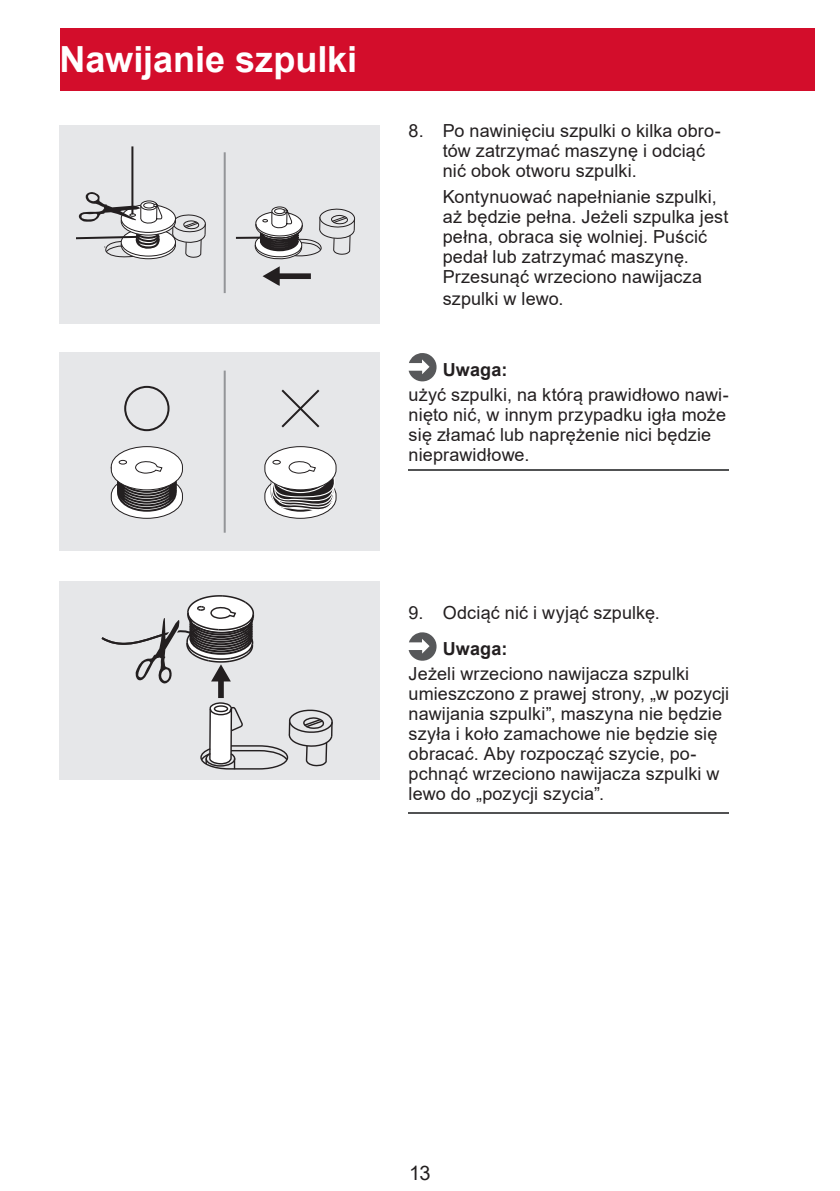
<style>
.page{position:relative;width:840px;height:1191px;background:#fff}
.page>*{position:absolute;margin:0;border:0;box-sizing:border-box;transform-origin:0 0}
.big{font:700 36px "Arial";color:#fff}
.t1{font:20px "Arial";color:#231f20}
.text{font:18px/20px "Arial";letter-spacing:.01em;color:#231f20}
.text-2{font:700 18px "Arial";letter-spacing:.01em;color:#231f20}
</style>
<div class="page">
<hr style="left:408px;top:469px;width:321px;height:2px;background:#515253">
<div style="left:60px;top:28px;width:754px;height:63px;background:#d30d2b"></div>
<div style="left:60px;top:352px;width:320px;height:198px;background:#e6e7e9"></div>
<hr style="left:223px;top:370px;width:2px;height:162px;background:#939598">
<svg style="left:281px;top:389px;width:39px;height:39px"></svg>
<div style="left:124px;top:386px;width:45px;height:45px;border:2px solid #231f20;border-radius:50%"></div>
<svg style="left:110px;top:446px;width:73px;height:73px"></svg>
<svg style="left:264px;top:446px;width:73px;height:73px"></svg>
<hr style="left:408px;top:812px;width:321px;height:1px;background:#515253">
<svg style="left:408px;top:353px;width:28px;height:28px"></svg>
<svg style="left:408px;top:632px;width:28px;height:28px"></svg>
<div style="left:60px;top:581px;width:320px;height:199px;background:#e6e7e9"></div>
<div style="left:218px;top:678px;width:6px;height:20px;background:#231f20"></div>
<svg style="left:101px;top:595px;width:153px;height:90px"></svg>
<svg style="left:200px;top:702px;width:133px;height:68px"></svg>
<div style="left:214px;top:705px;width:14px;height:7px;border:1px solid #231f20;border-radius:50%"></div>
<div style="left:60px;top:125px;width:320px;height:199px;background:#e6e7e9"></div>
<hr style="left:223px;top:152px;width:2px;height:141px;background:#939598">
<hr style="left:131px;top:146px;width:2px;height:68px;background:#231f20">
<svg style="left:77px;top:192px;width:129px;height:68px"></svg>
<svg style="left:254px;top:206px;width:101px;height:54px"></svg>
<div style="left:277px;top:273px;width:34px;height:6px;background:#231f20"></div>
<svg style="left:262px;top:266px;width:17px;height:20px"></svg>
<hr style="left:236px;top:237px;width:26px;height:2px;background:#231f20">
<p class="big" style="left:60px;top:34px;width:299px">Nawijanie szpulki</p>
<p class="text" style="left:442px;top:121px;width:279px;text-indent:-34px">8. Po nawinięciu szpulki o kilka obro&shy;tów zatrzymać maszynę i odciąć nić obok otworu szpulki.</p>
<p class="text" style="left:442px;top:186px;width:287px">Kontynuować napełnianie szpulki, aż będzie pełna. Jeżeli szpulka jest pełna, obraca się wolniej. Puścić pedał lub zatrzymać maszynę.<br>Przesunąć wrzeciono nawijacza szpulki w lewo.</p>
<p class="text-2" style="left:442px;top:357px;width:66px">Uwaga:</p>
<p class="text" style="left:408px;top:385px;width:321px">użyć szpulki, na którą prawidłowo nawi&shy;nięto nić, w innym przypadku igła może się złamać lub naprężenie nici będzie nieprawidłowe.</p>
<p class="text" style="left:408px;top:602px;width:252px">9. Odciąć nić i wyjąć szpulkę.</p>
<p class="text-2" style="left:442px;top:635px;width:66px">Uwaga:</p>
<p class="text" style="left:408px;top:664px;width:322px">Jeżeli wrzeciono nawijacza szpulki umieszczono z prawej strony, „w pozycji nawijania szpulki”, maszyna nie będzie szyła i koło zamachowe nie będzie się obracać. Aby rozpocząć szycie, po&shy;pchnąć wrzeciono nawijacza szpulki w lewo do „pozycji szycia”.</p>
<p class="t1" style="left:409px;top:1159px;width:23px">13</p>
</div>
